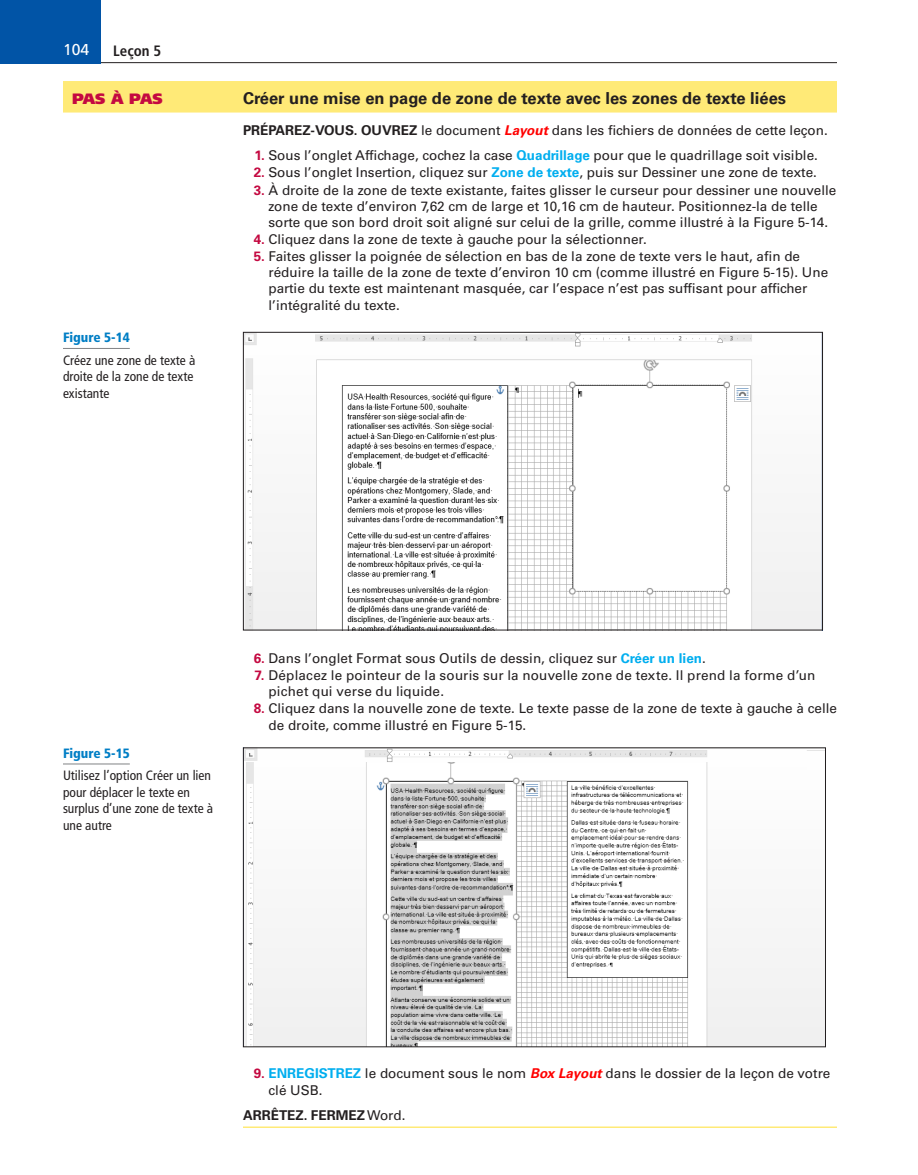
<style>
.page{position:relative;width:918px;height:1175px;background:#fff}
.page>*{position:absolute;margin:0;border:0;box-sizing:border-box;transform-origin:0 0}
.StepsHead{font:700 16.5px "Univers LT Std";color:#231f20}
.t1{font:15.75px "Frutiger LT Std";color:#fff}
.StepsHead-2{font:900 15px "Frutiger LT Std";letter-spacing:-.035em;color:#c40941}
.t2{font:700 condensed 15px "Frutiger LT Std";color:#231f20}
.StepsIntro{font:13.5px/15.9px "Univers LT Std";color:#231f20}
.FigureCaption{font:condensed 13.5px/16.5px "Frutiger LT Std";color:#231f20}
.TableCaption{font:condensed 13.5px/16.5px "Frutiger LT Std";color:#231f20}
.FigureNumber{font:900 condensed 13.5px "Frutiger LT Std";color:#007ec5}
.StepsLast{font:700 13.5px "Univers LT Std";color:#231f20}
.s1{font-weight:700}
.s2{font-weight:700;font-style:italic;color:#f00}
.s3{font-weight:700;color:#c40941}
.s4{font-weight:700;color:#00aeef}
.s5{font-weight:400}
</style>
<div class="page">
<hr style="left:63px;top:62px;width:774px;height:1px;background:#231f20">
<div style="left:0;top:0;width:100px;height:63px;background:#0154a6"></div>
<div style="left:63px;top:81px;width:774px;height:31px;background:#ffea77"></div>
<hr style="left:243px;top:1126px;width:594px;height:2px;background:#ffea77">
<img style="left:245px;top:334px;width:576px;height:294px">
<div style="left:243px;top:332px;width:580px;height:298px;border:1px solid #231f20"></div>
<img style="left:245px;top:749px;width:579px;height:296px">
<div style="left:243px;top:747px;width:583px;height:300px;border:1px solid #231f20"></div>
<hr style="left:63px;top:348px;width:67px;height:1px;background:#808285">
<hr style="left:63px;top:763px;width:67px;height:1px;background:#808285">
<p class="t1" style="left:63px;top:41px;width:28px">104</p>
<p class="t2" style="left:113px;top:41px;width:50px">Leçon 5</p>
<p class="StepsHead-2" style="left:72px;top:89px;width:92px">PAS À PAS</p>
<p class="StepsHead" style="left:243px;top:88px;width:545px">Créer une mise en page de zone de texte avec les zones de texte liées</p>
<p class="StepsIntro" style="left:243px;top:122px;width:586px"><span class="s1">PRÉPAREZ-VOUS. OUVREZ</span> le document <span class="s2">Layout</span> dans les fichiers de données de cette leçon.</p>
<p class="StepsIntro" style="left:255px;top:147px;width:565px"><span class="s3">1.</span> Sous l’onglet Affichage, cochez la case <span class="s4">Quadrillage</span> pour que le quadrillage soit visible.</p>
<p class="StepsIntro" style="left:254px;top:165px;width:565px"><span class="s3">2.</span> Sous l’onglet Insertion, cliquez sur <span class="s4">Zone de texte</span>, puis sur Dessiner une zone de texte.</p>
<p class="StepsIntro" style="left:254px;top:182px;width:584px;text-align:center"><span class="s3">3.</span> À droite de la zone de texte existante, faites glisser le curseur pour dessiner une nouvelle zone de texte d’environ 7,62 cm de large et 10,16 cm de hauteur. Positionnez-la de telle sorte que son bord droit soit aligné sur celui de la grille, comme illustré à la Figure 5-14.</p>
<p class="StepsIntro" style="left:254px;top:231px;width:395px"><span class="s3">4.</span> Cliquez dans la zone de texte à gauche pour la sélectionner.</p>
<p class="StepsIntro" style="left:268px;top:249px;width:561px;text-indent:-15px"><span class="s3">5.</span> Faites glisser la poignée de sélection en bas de la zone de texte vers le haut, afin de réduire la taille de la zone de texte d’environ 10 cm (comme illustré en Figure 5-15). Une partie du texte est maintenant masquée, car l’espace n’est pas suffisant pour afficher l’intégralité du texte.</p>
<p class="FigureNumber" style="left:63px;top:329px;width:68px">Figure 5-14</p>
<p class="TableCaption" style="left:63px;top:352px;width:134px">Créez une zone de texte à droite de la zone de texte existante</p>
<p class="FigureNumber" style="left:63px;top:744px;width:68px">Figure 5-15</p>
<p class="FigureCaption" style="left:63px;top:767px;width:152px">Utilisez l’option Créer un lien pour déplacer le texte en surplus d’une zone de texte à une autre</p>
<p class="StepsIntro" style="left:254px;top:650px;width:454px"><span class="s3">6.</span> Dans l’onglet Format sous Outils de dessin, cliquez sur <span class="s4">Créer un lien</span>.</p>
<p class="StepsIntro" style="left:268px;top:667px;width:548px;text-indent:-14px"><span class="s3">7.</span> Déplacez le pointeur de la souris sur la nouvelle zone de texte. Il prend la forme d’un pichet qui verse du liquide.</p>
<p class="StepsIntro" style="left:268px;top:700px;width:570px;line-height:16.5px;text-indent:-15px"><span class="s3">8.</span> Cliquez dans la nouvelle zone de texte. Le texte passe de la zone de texte à gauche à celle de droite, comme illustré en Figure 5-15.</p>
<p class="StepsIntro" style="left:268px;top:1065px;width:563px;line-height:16.5px;text-indent:-15px"><span class="s3">9.</span> <span class="s4">ENREGISTREZ</span> le document sous le nom <span class="s2">Box Layout</span> dans le dossier de la leçon de votre clé USB.</p>
<p class="StepsLast" style="left:243px;top:1107px;width:164px">ARRÊTEZ. FERMEZ <span class="s5">Word.</span></p>
</div>
